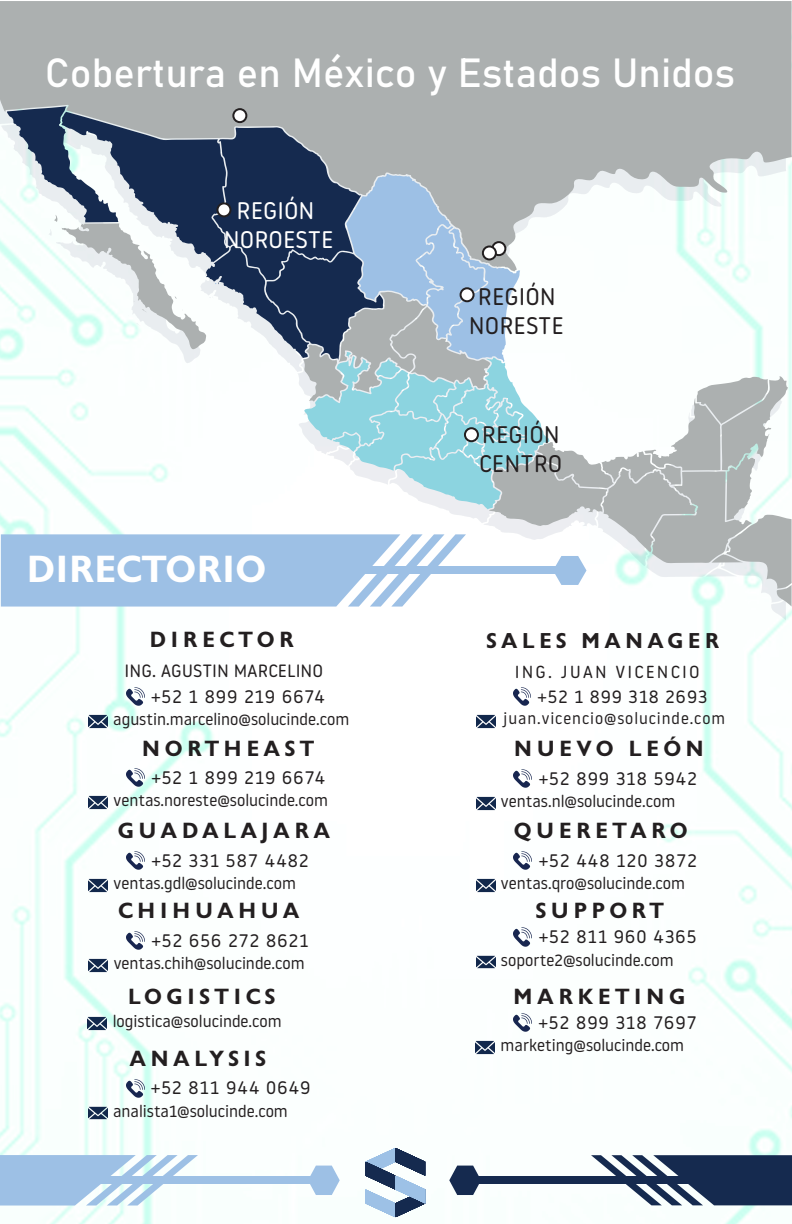
<style>
.page{position:relative;width:792px;height:1224px;background:#fff}
.page>*{position:absolute;margin:0;border:0;box-sizing:border-box;transform-origin:0 0}
.t1{font:40.2px "Bahnschrift";color:#fff}
.t2{font:700 38px "Gill Sans Display MT Pro";color:#fff}
.t3{font:24px/28.8px "Noway Round";color:#231f20;text-align:center}
.t4{font:24px/28.8px "Noway Round";color:#fff;text-align:center}
.t5{font:700 22px "Gill Sans Display MT Pro";letter-spacing:.2em;color:#231f20}
.t6{font:700 21.6px "Gill Sans Display MT Pro";letter-spacing:.2em;color:#231f20}
.t7{font:18.2px "Noway Round";letter-spacing:.06em;color:#231f20}
.t8{font:17.8px "Noway Round";color:#231f20}
.t9{font:17.8px "Noway Round";letter-spacing:.06em;color:#231f20}
.t10{font:17.4px "Noway Round";letter-spacing:.12em;color:#231f20}
.t11{font:16.2px "Noway Round";color:#231f20}
.t12{font:16px "Noway Round";letter-spacing:.06em;color:#231f20}
</style>
<div class="page">
<img style="left:0;top:285px;width:792px;height:939px">
<div style="left:0;top:1px;width:792px;height:253px;background:#acb0b0"></div>
<svg style="left:1px;top:106px;width:791px;height:515px"></svg>
<img style="left:88px;top:712px;width:19px;height:18px">
<img style="left:126px;top:687px;width:18px;height:18px">
<img style="left:476px;top:713px;width:19px;height:18px">
<img style="left:513px;top:687px;width:18px;height:18px">
<div style="left:461px;top:288px;width:13px;height:13px;background:#fff;border-radius:50%"></div>
<div style="left:460px;top:287px;width:15px;height:15px;border:2px solid #231f20;border-radius:50%"></div>
<div style="left:217px;top:203px;width:13px;height:13px;background:#fff;border-radius:50%"></div>
<div style="left:216px;top:202px;width:15px;height:15px;border:2px solid #231f20;border-radius:50%"></div>
<div style="left:465px;top:428px;width:13px;height:13px;background:#fff;border-radius:50%"></div>
<div style="left:464px;top:427px;width:15px;height:15px;border:2px solid #231f20;border-radius:50%"></div>
<div style="left:233px;top:109px;width:13px;height:13px;background:#fff;border-radius:50%"></div>
<div style="left:232px;top:108px;width:15px;height:15px;border:2px solid #231f20;border-radius:50%"></div>
<div style="left:492px;top:242px;width:13px;height:13px;background:#fff;border-radius:50%"></div>
<div style="left:491px;top:241px;width:15px;height:15px;border:2px solid #231f20;border-radius:50%"></div>
<div style="left:483px;top:246px;width:13px;height:13px;background:#fff;border-radius:50%"></div>
<div style="left:482px;top:245px;width:15px;height:15px;border:2px solid #231f20;border-radius:50%"></div>
<div style="left:0;top:1176px;width:315px;height:8px;background:#9dc0e5"></div>
<svg style="left:0;top:1155px;width:198px;height:51px"></svg>
<svg style="left:308px;top:1166px;width:32px;height:29px"></svg>
<div style="left:474px;top:1176px;width:318px;height:8px;background:#152a4f"></div>
<svg style="left:591px;top:1155px;width:201px;height:50px"></svg>
<svg style="left:449px;top:1166px;width:32px;height:29px"></svg>
<svg style="left:365px;top:1148px;width:61px;height:69px"></svg>
<img style="left:89px;top:794px;width:19px;height:18px">
<img style="left:126px;top:769px;width:19px;height:18px">
<img style="left:476px;top:795px;width:19px;height:17px">
<img style="left:514px;top:770px;width:18px;height:18px">
<img style="left:89px;top:877px;width:19px;height:18px">
<img style="left:126px;top:852px;width:19px;height:18px">
<img style="left:89px;top:956px;width:19px;height:18px">
<img style="left:127px;top:931px;width:18px;height:18px">
<img style="left:88px;top:1014px;width:19px;height:18px">
<img style="left:476px;top:953px;width:19px;height:18px">
<img style="left:514px;top:928px;width:18px;height:18px">
<img style="left:476px;top:877px;width:19px;height:17px">
<img style="left:514px;top:851px;width:18px;height:19px">
<img style="left:476px;top:1039px;width:19px;height:17px">
<img style="left:514px;top:1014px;width:18px;height:18px">
<img style="left:88px;top:1104px;width:19px;height:18px">
<img style="left:126px;top:1079px;width:18px;height:18px">
<h1 class="t1" style="left:45px;top:42px;width:692px">Cobertura en México y Estados Unidos</h1>
<h3 class="t4" style="left:224px;top:195px;width:111px">REGIÓN<br>NOROESTE</h3>
<h2 class="t2" style="left:26px;top:547px;width:241px">DIRECTORIO</h2>
<h3 class="t5" style="left:150px;top:627px;width:146px">DIRECTOR</h3>
<p class="t8" style="left:125px;top:659px;width:200px">ING. AGUSTIN MARCELINO</p>
<p class="t11" style="left:113px;top:708px;width:238px">agustin.marcelino@solucinde.com</p>
<p class="t7" style="left:152px;top:684px;width:175px">+52 1 899 219 6674</p>
<h3 class="t5" style="left:142px;top:735px;width:174px">NORTHEAST</h3>
<p class="t11" style="left:114px;top:789px;width:216px">ventas.noreste@solucinde.com</p>
<p class="t7" style="left:152px;top:765px;width:175px">+52 1 899 219 6674</p>
<h3 class="t5" style="left:118px;top:818px;width:214px">GUADALAJARA</h3>
<p class="t11" style="left:114px;top:872px;width:184px">ventas.gdl@solucinde.com</p>
<p class="t7" style="left:152px;top:848px;width:158px">+52 331 587 4482</p>
<h3 class="t5" style="left:118px;top:897px;width:183px">CHIHUAHUA</h3>
<p class="t11" style="left:114px;top:952px;width:193px">ventas.chih@solucinde.com</p>
<p class="t7" style="left:152px;top:928px;width:158px">+52 656 272 8621</p>
<h3 class="t5" style="left:128px;top:983px;width:149px">LOGISTICS</h3>
<p class="t11" style="left:113px;top:1010px;width:171px">logistica@solucinde.com</p>
<h3 class="t5" style="left:129px;top:1045px;width:138px">ANALYSIS</h3>
<p class="t11" style="left:113px;top:1100px;width:176px">analista1@solucinde.com</p>
<p class="t7" style="left:151px;top:1075px;width:161px">+52 811 944 0649</p>
<h3 class="t3" style="left:469px;top:281px;width:97px">REGIÓN<br>NORESTE</h3>
<h3 class="t3" style="left:479px;top:419px;width:85px;text-align:left">REGIÓN<br>CENTRO</h3>
<h3 class="t6" style="left:486px;top:628px;width:234px">SALES MANAGER</h3>
<p class="t10" style="left:515px;top:659px;width:186px">ING. JUAN VICENCIO</p>
<p class="t12" style="left:504px;top:708px;width:223px">juan.vicencio@solucinde.com</p>
<p class="t9" style="left:538px;top:684px;width:171px">+52 1 899 318 2693</p>
<h3 class="t5" style="left:514px;top:735px;width:192px">NUEVO LEÓN</h3>
<p class="t11" style="left:501px;top:790px;width:176px">ventas.nl@solucinde.com</p>
<p class="t7" style="left:539px;top:766px;width:159px">+52 899 318 5942</p>
<h3 class="t5" style="left:514px;top:817px;width:175px">QUERETARO</h3>
<p class="t11" style="left:501px;top:872px;width:186px">ventas.qro@solucinde.com</p>
<p class="t7" style="left:539px;top:848px;width:159px">+52 448 120 3872</p>
<h3 class="t5" style="left:536px;top:898px;width:129px">SUPPORT</h3>
<p class="t11" style="left:501px;top:949px;width:174px">soporte2@solucinde.com</p>
<p class="t7" style="left:539px;top:924px;width:159px">+52 811 960 4365</p>
<h3 class="t5" style="left:513px;top:984px;width:174px">MARKETING</h3>
<p class="t11" style="left:501px;top:1034px;width:185px">marketing@solucinde.com</p>
<p class="t7" style="left:539px;top:1010px;width:159px">+52 899 318 7697</p>
</div>
